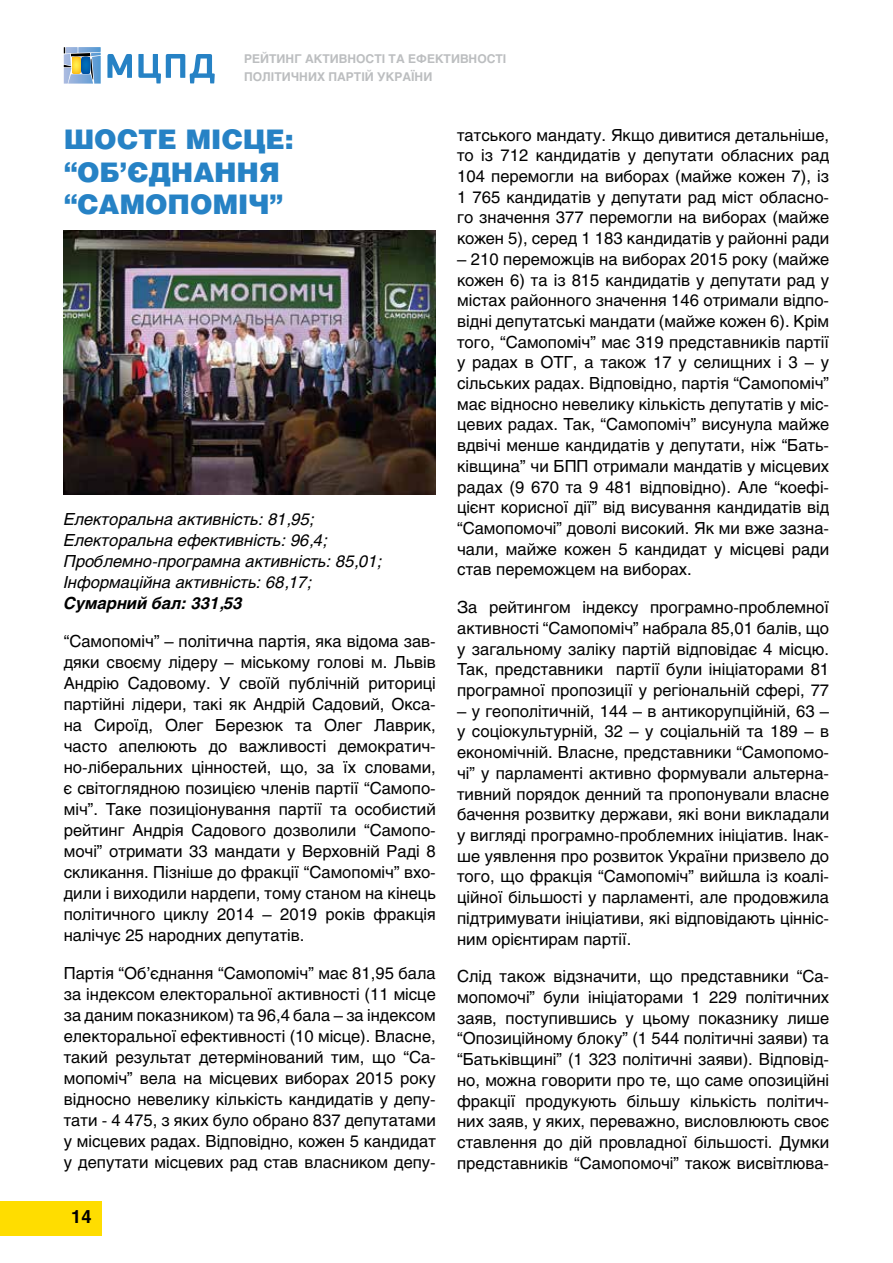
<style>
.page{position:relative;width:893px;height:1263px;background:#fff}
.page>*{position:absolute;margin:0;border:0;box-sizing:border-box;transform-origin:0 0}
.t1{font:900 27px/32.4px "Helios";letter-spacing:-.005em;color:#2682c5}
.t2{font:700 18px "Helios";color:#000}
.t3{font:16.5px/20.7px "Helios";color:#000;text-align:justify}
.t4{font:italic 16.5px/21px "Helios";color:#000}
.t5{font:italic 700 16.5px "Helios";color:#000}
.t6{font:700 12px/18px "Helios";color:#bcbec0}
</style>
<div class="page">
<div style="left:0;top:1201px;width:102px;height:34px;background:#fd0"></div>
<svg style="left:64px;top:47px;width:37px;height:37px"></svg>
<svg style="left:107px;top:54px;width:25px;height:24px"></svg>
<svg style="left:138px;top:54px;width:77px;height:29px"></svg>
<img style="left:64px;top:231px;width:372px;height:263px">
<p class="t6" style="left:244px;top:50px;width:264px">РЕЙТИНГ АКТИВНОСТІ ТА ЕФЕКТИВНОСТІ<br>ПОЛІТИЧНИХ ПАРТІЙ УКРАЇНИ</p>
<h1 class="t1" style="left:64px;top:122px;width:231px">ШОСТЕ МІСЦЕ: “ОБ’ЄДНАННЯ “САМОПОМІЧ”</h1>
<p class="t4" style="left:64px;top:508px;width:320px">Електоральна активність: 81,95; Електоральна ефективність: 96,4; Проблемно-програмна активність: 85,01; Інформаційна активність: 68,17;</p>
<p class="t5" style="left:64px;top:594px;width:180px">Сумарний бал: 331,53</p>
<p class="t3" style="left:64px;top:631px;width:374px">“Самопоміч” – політична партія, яка відома зав&shy;дяки своєму лідеру – міському голові м. Львів Андрію Садовому. У своїй публічній риториці партійні лідери, такі як Андрій Садовий, Окса&shy;на Сироїд, Олег Березюк та Олег Лаврик, часто апелюють до важливості демократич&shy;но-ліберальних цінностей, що, за їх словами, є світоглядною позицією членів партії “Самопо&shy;міч”. Таке позиціонування партії та особистий рейтинг Андрія Садового дозволили “Самопо&shy;мочі” отримати 33 мандати у Верховній Раді 8 скликання. Пізніше до фракції “Самопоміч” вхо&shy;дили і виходили нардепи, тому станом на кінець політичного циклу 2014 – 2019 років фракція налічує 25 народних депутатів.</p>
<p class="t3" style="left:64px;top:963px;width:374px">Партія “Об’єднання “Самопоміч” має 81,95 бала за індексом електоральної активності (11 місце за даним показником) та 96,4 бала – за індексом електоральної ефективності (10 місце). Власне, такий результат детермінований тим, що “Са&shy;мопоміч” вела на місцевих виборах 2015 року відносно невелику кількість кандидатів у депу&shy;тати - 4 475, з яких було обрано 837 депутатами у місцевих радах. Відповідно, кожен 5 кандидат у депутати місцевих рад став власником депу-</p>
<p class="t2" style="left:71px;top:1206px;width:22px">14</p>
<p class="t3" style="left:457px;top:124px;width:374px">татського мандату. Якщо дивитися детальніше, то із 712 кандидатів у депутати обласних рад 104 перемогли на виборах (майже кожен 7), із 1 765 кандидатів у депутати рад міст обласно&shy;го значення 377 перемогли на виборах (майже кожен 5), серед 1 183 кандидатів у районні ради</p>
<p class="t3" style="left:457px;top:248px;width:374px">– 210 переможців на виборах 2015 року (майже кожен 6) та із 815 кандидатів у депутати рад у містах районного значення 146 отримали відпо&shy;відні депутатські мандати (майже кожен 6). Крім того, “Самопоміч” має 319 представників партії у радах в ОТГ, а також 17 у селищних і 3 – у сільських радах. Відповідно, партія “Самопоміч” має відносно невелику кількість депутатів у міс&shy;цевих радах. Так, “Самопоміч” висунула майже вдвічі менше кандидатів у депутати, ніж “Бать&shy;ківщина” чи БПП отримали мандатів у місцевих радах (9 670 та 9 481 відповідно). Але “коефі&shy;цієнт корисної дії” від висування кандидатів від “Самопомочі” доволі високий. Як ми вже зазна&shy;чали, майже кожен 5 кандидат у місцеві ради став переможцем на виборах.</p>
<p class="t3" style="left:457px;top:597px;width:374px">За рейтингом індексу програмно-проблемної активності “Самопоміч” набрала 85,01 балів, що у загальному заліку партій відповідає 4 місцю.<br>Так, представники партії були ініціаторами 81 програмної пропозиції у регіональній сфері, 77</p>
<p class="t3" style="left:457px;top:700px;width:374px">– у геополітичній, 144 – в антикорупційній, 63 – у соціокультурній, 32 – у соціальній та 189 – в економічній. Власне, представники “Самопомо&shy;чі” у парламенті активно формували альтерна&shy;тивний порядок денний та пропонували власне бачення розвитку держави, які вони викладали у вигляді програмно-проблемних ініціатив. Інак&shy;ше уявлення про розвиток України призвело до того, що фракція “Самопоміч” вийшла із коалі&shy;ційної більшості у парламенті, але продовжила підтримувати ініціативи, які відповідають цінніс&shy;ним орієнтирам партії.</p>
<p class="t3" style="left:457px;top:966px;width:374px">Слід також відзначити, що представники “Са&shy;мопомочі” були ініціаторами 1 229 політичних заяв, поступившись у цьому показнику лише “Опозиційному блоку” (1 544 політичні заяви) та “Батьківщині” (1 323 політичні заяви). Відповід&shy;но, можна говорити про те, що саме опозиційні фракції продукують більшу кількість політич&shy;них заяв, у яких, переважно, висловлюють своє ставлення до дій провладної більшості. Думки представників “Самопомочі” також висвітлюва-</p>
</div>
